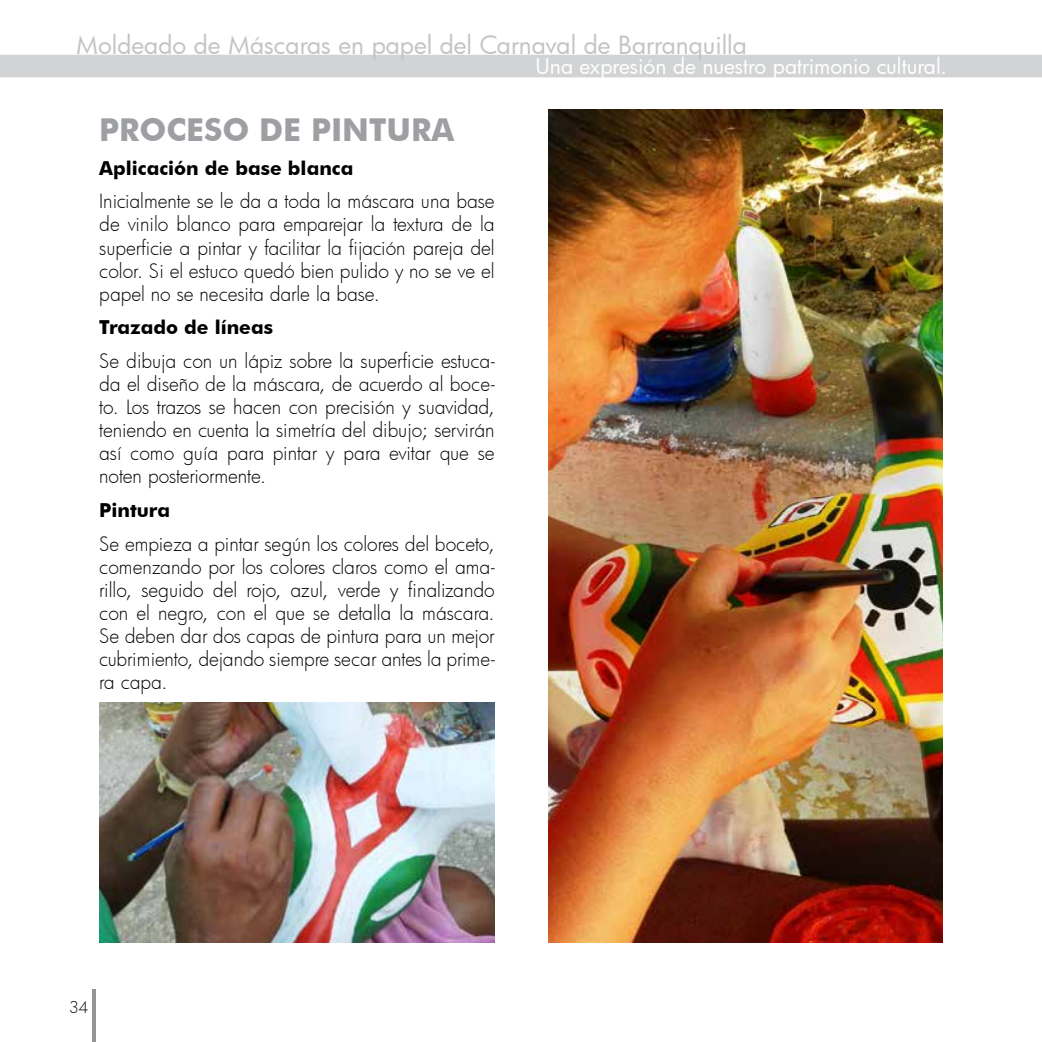
<style>
.page{position:relative;width:1042px;height:1042px;background:#fff}
.page>*{position:absolute;margin:0;border:0;box-sizing:border-box;transform-origin:0 0}
.t1{font:700 31.5px "Futura BT";color:#9d9fa2}
.t2{font:24.5px "Futura";color:#c2c4c6}
.t3{font:21px "Futura";color:#fff}
.t4{font:300 19.25px/23.1px "Futura";letter-spacing:-.005em;color:#000;text-align:justify}
.t5{font:700 19.25px "Futura BT";color:#000}
.t6{font:300 15.75px "Futura";color:#000}
</style>
<div class="page">
<div style="left:0;top:55px;width:1042px;height:22px;background:#d1d3d4"></div>
<hr style="left:93px;top:989px;width:3px;height:53px;background:#939598">
<img style="left:548px;top:109px;width:395px;height:834px">
<img style="left:99px;top:702px;width:396px;height:241px">
<p class="t2" style="left:76px;top:29px;width:672px">Moldeado de Máscaras en papel del Carnaval de Barranquilla</p>
<p class="t3" style="left:536px;top:52px;width:413px">Una expresión de nuestro patrimonio cultural.</p>
<h1 class="t1" style="left:99px;top:111px;width:356px">PROCESO DE PINTURA</h1>
<p class="t5" style="left:99px;top:156px;width:256px">Aplicación de base blanca</p>
<p class="t4" style="left:99px;top:189px;width:397px">Inicialmente se le da a toda la máscara una base de vinilo blanco para emparejar la textura de la superficie a pintar y facilitar la fijación pareja del color. Si el estuco quedó bien pulido y no se ve el papel no se necesita darle la base.</p>
<p class="t5" style="left:99px;top:316px;width:175px">Trazado de líneas</p>
<p class="t4" style="left:99px;top:349px;width:397px">Se dibuja con un lápiz sobre la superficie estuca&shy;da el diseño de la máscara, de acuerdo al boce&shy;to. Los trazos se hacen con precisión y suavidad, teniendo en cuenta la simetría del dibujo; servirán así como guía para pintar y para evitar que se noten posteriormente.</p>
<p class="t5" style="left:99px;top:498px;width:73px">Pintura</p>
<p class="t4" style="left:99px;top:532px;width:397px">Se empieza a pintar según los colores del boceto, comenzando por los colores claros como el ama&shy;rillo, seguido del rojo, azul, verde y finalizando con el negro, con el que se detalla la máscara.<br>Se deben dar dos capas de pintura para un mejor cubrimiento, dejando siempre secar antes la prime&shy;ra capa.</p>
<p class="t6" style="left:69px;top:996px;width:21px">34</p>
</div>
